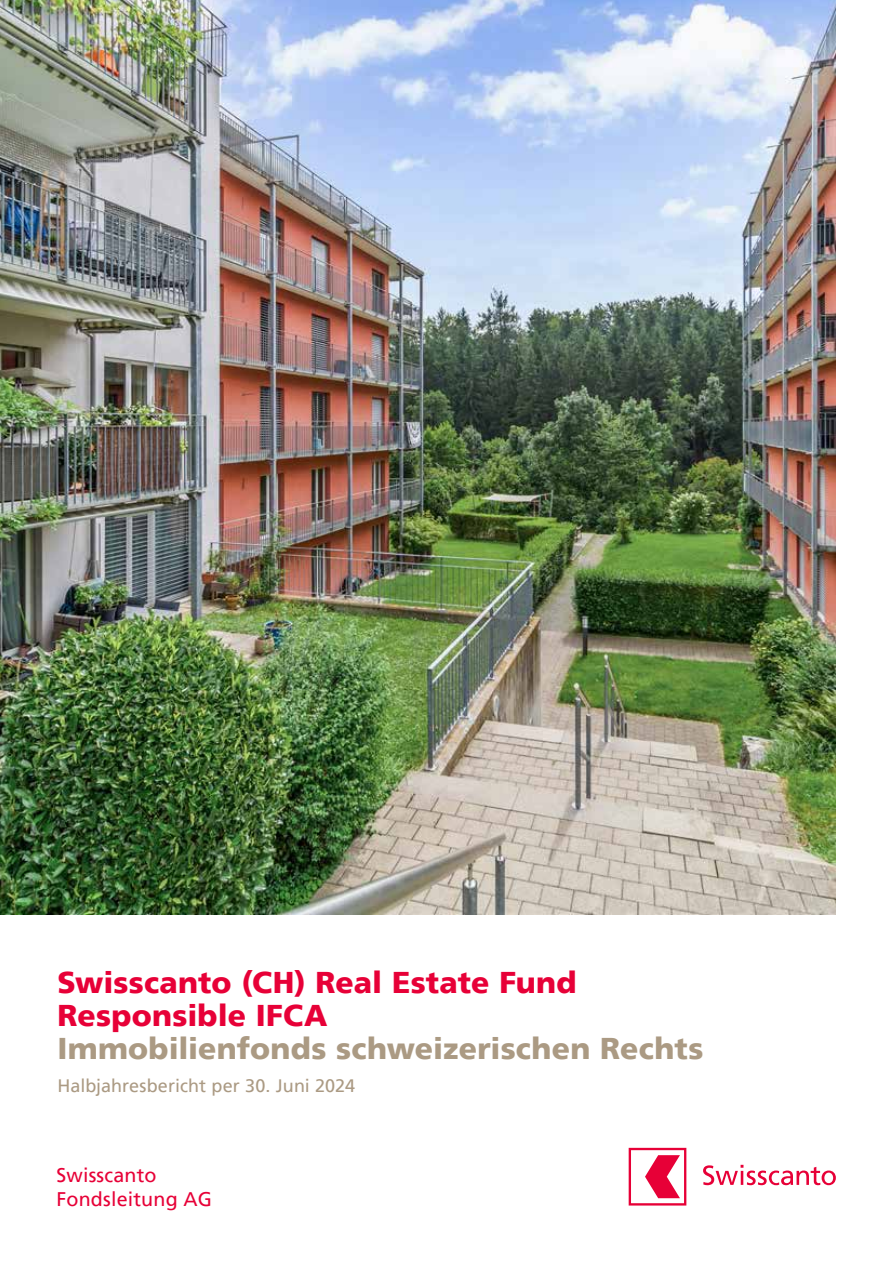
<style>
.page{position:relative;width:893px;height:1263px;background:#fff}
.page>*{position:absolute;margin:0;border:0;box-sizing:border-box;transform-origin:0 0}
.t1{font:900 30px/33px "Frutigerfor ZKB";letter-spacing:.005em;color:#e70037}
.t2{font:900 30px "Frutigerfor ZKB";letter-spacing:.01em;color:#ab9a83}
.t3{font:19.65px/23.4px "Frutigerfor ZKB";letter-spacing:.01em;color:#e70037}
.t4{font:18px "Frutigerfor ZKB";color:#ab9a83}
</style>
<div class="page">
<img style="left:0;top:0;width:836px;height:914px">
<svg style="left:629px;top:1148px;width:207px;height:58px"></svg>
<p class="t1" style="left:57px;top:965px;width:521px">Swisscanto (CH) Real Estate Fund<br>Responsible IFCA</p>
<p class="t2" style="left:57px;top:1030px;width:647px">Immobilienfonds schweizerischen Rechts</p>
<p class="t4" style="left:57px;top:1075px;width:299px">Halbjahresbericht per 30. Juni 2024</p>
<p class="t3" style="left:57px;top:1164px;width:157px">Swisscanto<br>Fondsleitung AG</p>
</div>
